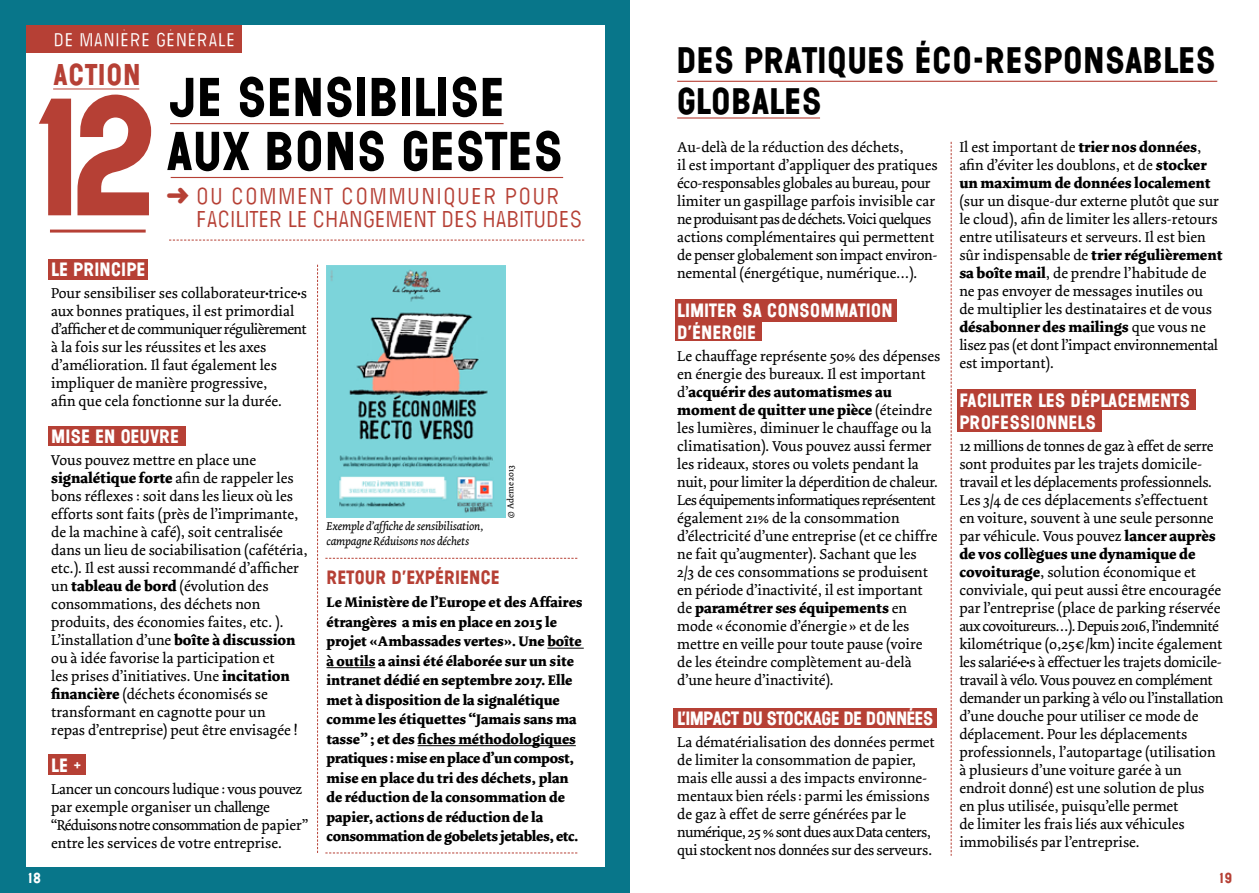
<style>
.page{position:relative;width:1259px;height:893px;background:#fff}
.page>*{position:absolute;margin:0;border:0;box-sizing:border-box;transform-origin:0 0}
.t1{font:156px "Wilma Base";color:#b64035}
.t2{font:51px "Wilma Base";color:#000}
.t3{font:34.5px "Wilma Base";color:#000}
.t4{font:28.05px "Wilma Base";letter-spacing:.015em;color:#b64035}
.t5{font:24px "Wilma Farcit A";letter-spacing:-.06em;color:#b64035}
.t6{font:24px "Wilma Farcit A";color:#b64035}
.t7{font:19.5px "Wilma Farcit A";letter-spacing:-.02em;color:#fff}
.t8{font:18px/21.6px "Wilma Base";color:#fff}
.t9{font:18px "Wilma Base";letter-spacing:-.04em;color:#fff}
.t10{font:18px "Wilma Base";color:#b64035}
.t11{font:15px/18px "Dolly";color:#000}
.t12{font:15px/18px "Dolly";letter-spacing:-.02em;color:#000}
.t13{font:700 15px/18px "Dolly";color:#000}
.t14{font:700 14.55px/19.5px "Dolly";color:#000}
.t15{font:13.5px "Wilma Base";color:#fff}
.t16{font:13.5px "Wilma Base";color:#b64035}
.t17{font:italic 12px/15px "Dolly";letter-spacing:-.02em;color:#000}
.t18{font:9px "Dolly";color:#000}
.s1{font-weight:400}
.s2{font-weight:700}
</style>
<div class="page">
<div style="left:0;top:0;width:629px;height:893px;background:#08768a"></div>
<div style="left:27px;top:26px;width:578px;height:841px;background:#fff"></div>
<div style="left:675px;top:319px;width:87px;height:22px;background:#b64035"></div>
<div style="left:673px;top:708px;width:263px;height:19px;background:#b64035"></div>
<div style="left:675px;top:299px;width:222px;height:23px;background:#b64035"></div>
<svg style="left:950px;top:142px;width:1px;height:714px"></svg>
<hr style="left:53px;top:89px;width:86px;height:1px;background:#b64035">
<hr style="left:50px;top:230px;width:96px;height:3px;background:#b64035">
<hr style="left:171px;top:177px;width:392px;height:1px;background:#b64035">
<hr style="left:170px;top:123px;width:333px;height:1px;background:#b64035">
<div style="left:48px;top:259px;width:100px;height:21px;background:#b64035"></div>
<div style="left:48px;top:755px;width:38px;height:20px;background:#b64035"></div>
<div style="left:48px;top:426px;width:137px;height:19px;background:#b64035"></div>
<div style="left:26px;top:26px;width:216px;height:27px;background:#b64035"></div>
<svg style="left:325px;top:558px;width:252px;height:1px"></svg>
<svg style="left:325px;top:853px;width:252px;height:1px"></svg>
<svg style="left:169px;top:240px;width:415px;height:1px"></svg>
<svg style="left:317px;top:265px;width:1px;height:588px"></svg>
<hr style="left:547px;top:648px;width:37px;height:1px;background:#000">
<hr style="left:326px;top:667px;width:49px;height:1px;background:#000">
<hr style="left:417px;top:745px;width:159px;height:1px;background:#000">
<hr style="left:677px;top:81px;width:540px;height:1px;background:#b64035">
<hr style="left:677px;top:117px;width:143px;height:2px;background:#b64035">
<div style="left:957px;top:390px;width:238px;height:20px;background:#b64035"></div>
<div style="left:957px;top:409px;width:144px;height:23px;background:#b64035"></div>
<img style="left:327px;top:265px;width:178px;height:253px">
<h3 class="t7" style="left:53px;top:28px;width:184px">DE MANIÈRE GÉNÉRALE</h3>
<h3 class="t3" style="left:676px;top:38px;width:541px">DES PRATIQUES ÉCO-RESPONSABLES</h3>
<h3 class="t4" style="left:54px;top:57px;width:88px">ACTION</h3>
<h2 class="t2" style="left:167px;top:65px;width:340px">JE SENSIBILISE</h2>
<h3 class="t3" style="left:676px;top:79px;width:147px">GLOBALES</h3>
<h2 class="t2" style="left:167px;top:119px;width:398px">AUX BONS GESTES</h2>
<h3 class="t6" style="left:195px;top:183px;width:367px">OU COMMENT COMMUNIQUER POUR</h3>
<h1 class="t1" style="left:14px;top:59px;width:149px">12</h1>
<p class="t13" style="left:959px;top:138px;width:253px"><span class="s1">Il est important de</span> trier nos données<span class="s1">, afin d’éviter les doublons, et de</span> stocker un maximum de données localement</p>
<p class="t11" style="left:959px;top:192px;width:265px">(sur un disque-dur externe plutôt que sur le cloud), afin de limiter les allers-retours entre utilisateurs et serveurs. Il est bien sûr indispensable de <span class="s2">trier régulièrement sa boîte mail</span>, de prendre l’habitude de ne pas envoyer de messages inutiles ou<br>de multiplier les destinataires et de vous <span class="s2">désabonner des mailings</span> que vous ne lisez pas (et dont l’impact environnemental est important).</p>
<p class="t8" style="left:959px;top:391px;width:232px">FACILITER LES DÉPLACEMENTS<br>PROFESSIONNELS</p>
<p class="t11" style="left:959px;top:437px;width:265px">12 millions de tonnes de gaz à effet de serre sont produites par les trajets domicile&shy;travail et les déplacements professionnels.<br>Les 3/4 de ces déplacements s’effectuent en voiture, souvent à une seule personne par véhicule. Vous pouvez <span class="s2">lancer auprès de vos collègues une dynamique de covoiturage</span>, solution économique et conviviale, qui peut aussi être encouragée par l’entreprise (place de parking réservée aux covoitureurs…). Depuis 2016, l’indemnité kilométrique (0,25€/km) incite également les salarié•e•s à effectuer les trajets domicile&shy;travail à vélo. Vous pouvez en complément demander un parking à vélo ou l’installation d’une douche pour utiliser ce mode de déplacement. Pour les déplacements professionnels, l’autopartage (utilisation à plusieurs d’une voiture garée à un endroit donné) est une solution de plus<br>en plus utilisée, puisqu’elle permet<br>de limiter les frais liés aux véhicules immobilisés par l’entreprise.</p>
<p class="t11" style="left:677px;top:138px;width:262px">Au-delà de la réduction des déchets,<br>il est important d’appliquer des pratiques éco-responsables globales au bureau, pour limiter un gaspillage parfois invisible car ne produisant pas de déchets. Voici quelques actions complémentaires qui permettent de penser globalement son impact environ&shy;nemental (énergétique, numérique…).</p>
<p class="t8" style="left:677px;top:301px;width:217px">LIMITER SA CONSOMMATION<br>D’ÉNERGIE</p>
<p class="t11" style="left:677px;top:347px;width:264px">Le chauffage représente 50% des dépenses en énergie des bureaux. Il est important d’<span class="s2">acquérir des automatismes au moment de quitter une pièce</span> (éteindre les lumières, diminuer le chauffage ou la climatisation). Vous pouvez aussi fermer les rideaux, stores ou volets pendant la nuit, pour limiter la déperdition de chaleur.<br>Les équipements informatiques représentent également 21% de la consommation d’électricité d’une entreprise (et ce chiffre ne fait qu’augmenter). Sachant que les<br>2/3 de ces consommations se produisent en période d’inactivité, il est important de <span class="s2">paramétrer ses équipements</span> en mode «économie d’énergie» et de les mettre en veille pour toute pause (voire de les éteindre complètement au-delà d’une heure d’inactivité).</p>
<p class="t9" style="left:677px;top:707px;width:258px">L’IMPACT DU STOCKAGE DE DONNÉES</p>
<p class="t11" style="left:677px;top:733px;width:259px">La dématérialisation des données permet de limiter la consommation de papier, mais elle aussi a des impacts environne&shy;mentaux bien réels : parmi les émissions de gaz à effet de serre générées par le numérique, 25 % sont dues aux Data centers, qui stockent nos données sur des serveurs.</p>
<h3 class="t5" style="left:195px;top:206px;width:389px">FACILITER LE CHANGEMENT DES HABITUDES</h3>
<p class="t8" style="left:51px;top:259px;width:96px">LE PRINCIPE</p>
<p class="t11" style="left:51px;top:284px;width:257px">Pour sensibiliser ses collaborateur•trice•s aux bonnes pratiques, il est primordial d’afficher et de communiquer régulièrement à la fois sur les réussites et les axes d’amélioration. Il faut également les impliquer de manière progressive,<br>afin que cela fonctionne sur la durée.</p>
<p class="t8" style="left:51px;top:426px;width:129px">MISE EN OEUVRE</p>
<p class="t11" style="left:51px;top:451px;width:258px">Vous pouvez mettre en place une <span class="s2">signalétique forte</span> afin de rappeler les bons réflexes : soit dans les lieux où les efforts sont faits (près de l’imprimante, de la machine à café), soit centralisée dans un lieu de sociabilisation (cafétéria, etc.). Il est aussi recommandé d’afficher un <span class="s2">tableau de bord</span> (évolution des consommations, des déchets non produits, des économies faites, etc. ).<br>L’installation d’une <span class="s2">boîte à discussion </span>ou à idée favorise la participation et<br>les prises d’initiatives. Une <span class="s2">incitation financière</span> (déchets économisés se transformant en cagnotte pour un<br>repas d’entreprise) peut être envisagée !</p>
<p class="t8" style="left:51px;top:755px;width:32px">LE +</p>
<p class="t12" style="left:51px;top:780px;width:258px">Lancer un concours ludique : vous pouvez par exemple organiser un challenge “Réduisons notre consommation de papier” entre les services de votre entreprise.</p>
<p class="t18" style="left:505px;top:517px;width:54px;rotate:-90deg">© Ademe 2013</p>
<p class="t17" style="left:326px;top:519px;width:158px">Exemple d’affiche de sensibilisation, campagne Réduisons nos déchets</p>
<p class="t10" style="left:326px;top:566px;width:175px">RETOUR D’EXPÉRIENCE</p>
<p class="t14" style="left:326px;top:593px;width:257px">Le Ministère de l’Europe et des Affaires étrangères a mis en place en 2015 le projet «Ambassades vertes». Une boîte à outils a ainsi été élaborée sur un site intranet dédié en septembre 2017. Elle met à disposition de la signalétique comme les étiquettes “Jamais sans ma tasse” ; et des fiches méthodologiques pratiques : mise en place d’un compost, mise en place du tri des déchets, plan de réduction de la consommation de papier, actions de réduction de la consommation de gobelets jetables, etc.</p>
<p class="t15" style="left:27px;top:869px;width:16px">18</p>
<p class="t16" style="left:1217px;top:869px;width:16px">19</p>
</div>
